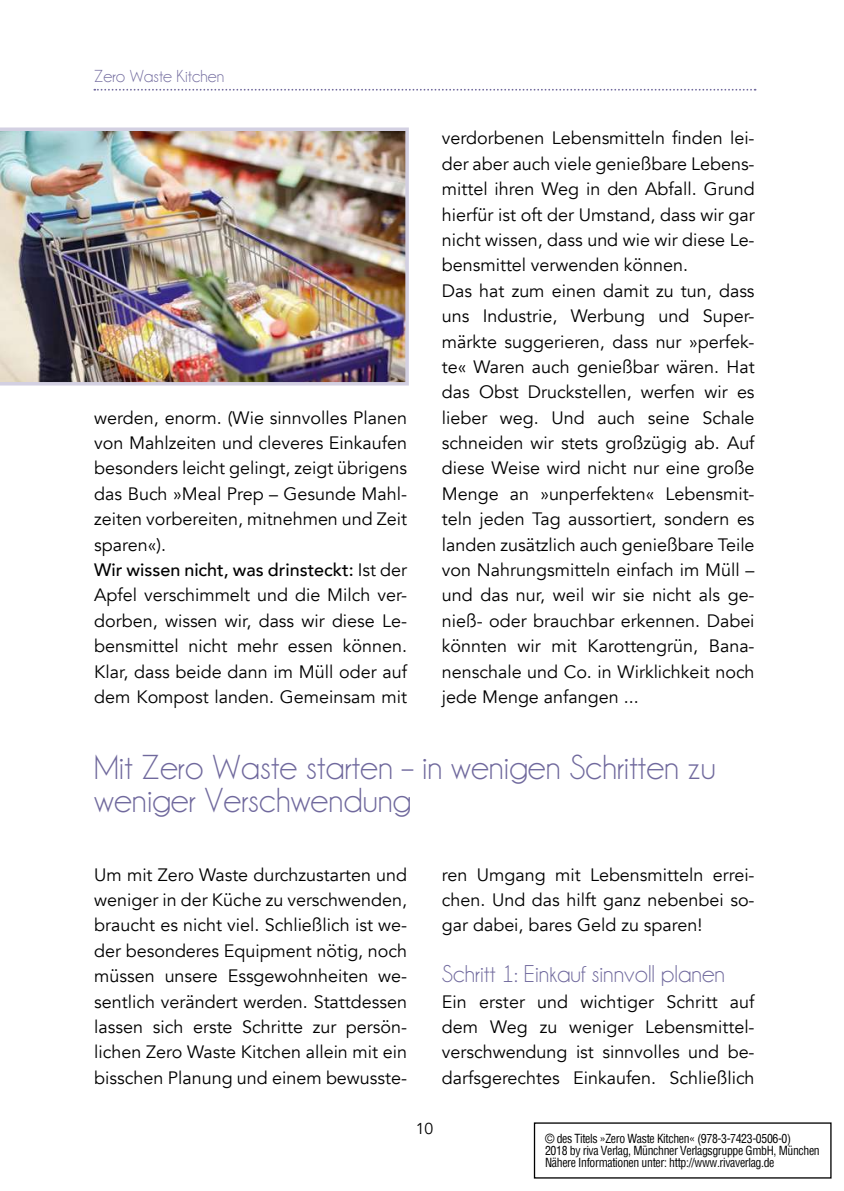
<style>
.page{position:relative;width:844px;height:1191px;background:#fff}
.page>*{position:absolute;margin:0;border:0;box-sizing:border-box;transform-origin:0 0}
.t1{font:35px/33.2px "Champagne&Limousines";color:#70699d}
.t2{font:24.5px "Champagne&Limousines";color:#70699d}
.t3{font:17.85px/25.4px "Avenir";color:#000;text-align:justify}
.t4{font:17.5px "Champagne&Limousines";color:#70699d}
.t5{font:15.75px "Avenir";color:#000}
.t6{font:condensed 12.25px/12.2px "Helvetica";letter-spacing:-.03em;color:#000;scale:.96 1}
.s1{font-weight:500}
</style>
<div class="page">
<svg style="left:94px;top:89px;width:661px;height:2px"></svg>
<img style="left:0;top:127px;width:409px;height:258px">
<p class="t4" style="left:94px;top:66px;width:131px">Zero Waste Kitchen</p>
<p class="t3" style="left:94px;top:405px;width:314px;text-align:left">werden, enorm. (Wie sinnvolles Planen von Mahlzeiten und cleveres Einkaufen besonders leicht gelingt, zeigt übrigens das Buch »Meal Prep – Gesunde Mahl&shy;zeiten vorbereiten, mitnehmen und Zeit sparen«).<br><span class="s1">Wir wissen nicht, was drinsteckt:</span> Ist der Apfel verschimmelt und die Milch ver&shy;dorben, wissen wir, dass wir diese Le&shy;bensmittel nicht mehr essen können.<br>Klar, dass beide dann im Müll oder auf dem Kompost landen. Gemeinsam mit</p>
<p class="t3" style="left:441px;top:126px;width:314px;text-align:left">verdorbenen Lebensmitteln finden lei&shy;der aber auch viele genießbare Lebens&shy;mittel ihren Weg in den Abfall. Grund hierfür ist oft der Umstand, dass wir gar nicht wissen, dass und wie wir diese Le&shy;bensmittel verwenden können.<br>Das hat zum einen damit zu tun, dass uns Industrie, Werbung und Super&shy;märkte suggerieren, dass nur »perfek&shy;te« Waren auch genießbar wären. Hat das Obst Druckstellen, werfen wir es lieber weg. Und auch seine Schale schneiden wir stets großzügig ab. Auf diese Weise wird nicht nur eine große Menge an »unperfekten« Lebensmit&shy;teln jeden Tag aussortiert, sondern es landen zusätzlich auch genießbare Teile von Nahrungsmitteln einfach im Müll – und das nur, weil wir sie nicht als ge&shy;nieß- oder brauchbar erkennen. Dabei könnten wir mit Karottengrün, Bana&shy;nenschale und Co. in Wirklichkeit noch jede Menge anfangen ...</p>
<h1 class="t1" style="left:94px;top:750px;width:622px">Mit Zero Waste starten – in wenigen Schritten zu weniger Verschwendung</h1>
<p class="t3" style="left:94px;top:862px;width:314px">Um mit Zero Waste durchzustarten und weniger in der Küche zu verschwenden, braucht es nicht viel. Schließlich ist we&shy;der besonderes Equipment nötig, noch müssen unsere Essgewohnheiten we&shy;sentlich verändert werden. Stattdessen lassen sich erste Schritte zur persön&shy;lichen Zero Waste Kitchen allein mit ein bisschen Planung und einem bewusste-</p>
<p class="t3" style="left:441px;top:862px;width:314px">ren Umgang mit Lebensmitteln errei&shy;chen. Und das hilft ganz nebenbei so&shy;gar dabei, bares Geld zu sparen!</p>
<h2 class="t2" style="left:441px;top:960px;width:285px">Schritt 1: Einkauf sinnvoll planen</h2>
<p class="t3" style="left:441px;top:989px;width:314px">Ein erster und wichtiger Schritt auf dem Weg zu weniger Lebensmittel&shy;verschwendung ist sinnvolles und be&shy;darfsgerechtes Einkaufen. Schließlich</p>
<p class="t5" style="left:415px;top:1119px;width:19px">10</p>
<p class="t6" style="left:545px;top:1132px;width:287px">© des Titels »Zero Waste Kitchen« (978-3-7423-0506-0)<br>2018 by riva Verlag, Münchner Verlagsgruppe GmbH, München<br>Nähere Informationen unter: http://www.rivaverlag.de</p>
</div>
